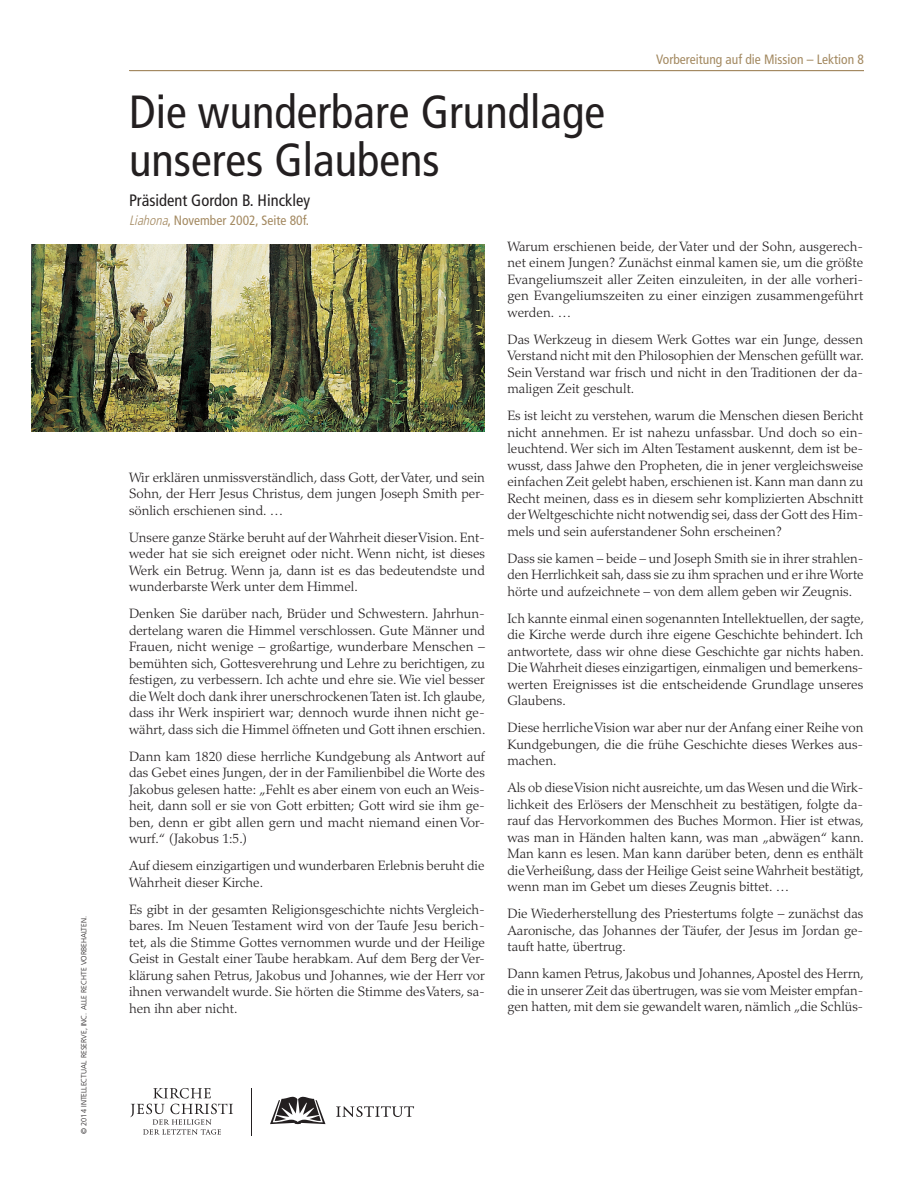
<style>
.page{position:relative;width:918px;height:1188px;background:#fff}
.page>*{position:absolute;margin:0;border:0;box-sizing:border-box;transform-origin:0 0}
.title_handout{font:condensed 46.5px/48px "Frutigerlds Lat";color:#231f20}
.para_author{font:condensed 16.5px "Frutigerlds Lat";color:#231f20}
.para_body{font:300 13.5px/16.5px "Palatinolds Lat";color:#231f20;text-align:justify}
.para_source{font:condensed 13.5px "Frutigerlds Lat";color:#a48a62}
.para_copyright{font:300 7.5px "Frutigerlds Lat";color:#231f20}
.s1{font-weight:300;font-style:italic}
</style>
<div class="page">
<hr style="left:129px;top:70px;width:735px;height:1px;background:#a48a62">
<hr style="left:251px;top:1088px;width:1px;height:48px;background:#231f20">
<svg style="left:130px;top:1088px;width:103px;height:47px"></svg>
<svg style="left:270px;top:1097px;width:55px;height:27px"></svg>
<svg style="left:336px;top:1106px;width:78px;height:11px"></svg>
<img style="left:31px;top:244px;width:454px;height:188px">
<p class="para_copyright" style="left:78px;top:1134px;width:219px;rotate:-90deg">© 2014 INTELLECTUAL RESERVE, INC. ALLE RECHTE VORBEHALTEN.</p>
<p class="title_handout" style="left:129px;top:86px;width:478px">Die wunderbare Grundlage unseres Glaubens</p>
<p class="para_author" style="left:129px;top:187px;width:183px">Präsident Gordon B. Hinckley</p>
<p class="para_source" style="left:129px;top:210px;width:182px"><span class="s1">Liahona</span>, November 2002, Seite 80f.</p>
<p class="para_source" style="left:656px;top:49px;width:209px">Vorbereitung auf die Mission – Lektion 8</p>
<p class="para_body" style="left:129px;top:469px;width:357px">Wir erklären unmissverständlich, dass Gott, der Vater, und sein Sohn, der Herr Jesus Christus, dem jungen Joseph Smith per&shy;sönlich erschienen sind. …</p>
<p class="para_body" style="left:129px;top:529px;width:358px">Unsere ganze Stärke beruht auf der Wahrheit dieser Vision. Ent&shy;weder hat sie sich ereignet oder nicht. Wenn nicht, ist dieses Werk ein Betrug. Wenn ja, dann ist es das bedeutendste und wunderbarste Werk unter dem Himmel.</p>
<p class="para_body" style="left:129px;top:605px;width:358px">Denken Sie darüber nach, Brüder und Schwestern. Jahrhun&shy;dertelang waren die Himmel verschlossen. Gute Männer und Frauen, nicht wenige – großartige, wunderbare Menschen – bemühten sich, Gottesverehrung und Lehre zu berichtigen, zu festigen, zu verbessern. Ich achte und ehre sie. Wie viel besser die Welt doch dank ihrer unerschrockenen Taten ist. Ich glaube, dass ihr Werk inspiriert war; dennoch wurde ihnen nicht ge&shy;währt, dass sich die Himmel öffneten und Gott ihnen erschien.</p>
<p class="para_body" style="left:129px;top:748px;width:357px">Dann kam 1820 diese herrliche Kundgebung als Antwort auf das Gebet eines Jungen, der in der Familienbibel die Worte des Jakobus gelesen hatte: „Fehlt es aber einem von euch an Weis&shy;heit, dann soll er sie von Gott erbitten; Gott wird sie ihm ge&shy;ben, denn er gibt allen gern und macht niemand einen Vor&shy;wurf.“ (Jakobus 1:5.)</p>
<p class="para_body" style="left:129px;top:857px;width:357px">Auf diesem einzigartigen und wunderbaren Erlebnis beruht die<br>Wahrheit dieser Kirche.</p>
<p class="para_body" style="left:129px;top:901px;width:357px">Es gibt in der gesamten Religionsgeschichte nichts Vergleich&shy;bares. Im Neuen Testament wird von der Taufe Jesu berich&shy;tet, als die Stimme Gottes vernommen wurde und der Heilige Geist in Gestalt einer Taube herabkam. Auf dem Berg der Ver&shy;klärung sahen Petrus, Jakobus und Johannes, wie der Herr vor ihnen verwandelt wurde. Sie hörten die Stimme des Vaters, sa&shy;hen ihn aber nicht.</p>
<p class="para_body" style="left:507px;top:238px;width:357px">Warum erschienen beide, der Vater und der Sohn, ausgerech&shy;net einem Jungen? Zunächst einmal kamen sie, um die größte Evangeliumszeit aller Zeiten einzuleiten, in der alle vorheri&shy;gen Evangeliumszeiten zu einer einzigen zusammengeführt werden. …</p>
<p class="para_body" style="left:507px;top:331px;width:358px">Das Werkzeug in diesem Werk Gottes war ein Junge, dessen Verstand nicht mit den Philosophien der Menschen gefüllt war.<br>Sein Verstand war frisch und nicht in den Traditionen der da&shy;maligen Zeit geschult.</p>
<p class="para_body" style="left:507px;top:407px;width:357px">Es ist leicht zu verstehen, warum die Menschen diesen Bericht nicht annehmen. Er ist nahezu unfassbar. Und doch so ein&shy;leuchtend. Wer sich im Alten Testament auskennt, dem ist be&shy;wusst, dass Jahwe den Propheten, die in jener vergleichsweise einfachen Zeit gelebt haben, erschienen ist. Kann man dann zu Recht meinen, dass es in diesem sehr komplizierten Abschnitt der Weltgeschichte nicht notwendig sei, dass der Gott des Him&shy;mels und sein auferstandener Sohn erscheinen?</p>
<p class="para_body" style="left:507px;top:550px;width:358px">Dass sie kamen – beide – und Joseph Smith sie in ihrer strahlen&shy;den Herrlichkeit sah, dass sie zu ihm sprachen und er ihre Worte hörte und aufzeichnete – von dem allem geben wir Zeugnis.</p>
<p class="para_body" style="left:507px;top:610px;width:358px">Ich kannte einmal einen sogenannten Intellektuellen, der sagte, die Kirche werde durch ihre eigene Geschichte behindert. Ich antwortete, dass wir ohne diese Geschichte gar nichts haben.<br>Die Wahrheit dieses einzigartigen, einmaligen und bemerkens&shy;werten Ereignisses ist die entscheidende Grundlage unseres Glaubens.</p>
<p class="para_body" style="left:507px;top:719px;width:357px">Diese herrliche Vision war aber nur der Anfang einer Reihe von Kundgebungen, die die frühe Geschichte dieses Werkes aus&shy;machen.</p>
<p class="para_body" style="left:507px;top:779px;width:358px">Als ob diese Vision nicht ausreichte, um das Wesen und die Wirk&shy;lichkeit des Erlösers der Menschheit zu bestätigen, folgte da&shy;rauf das Hervorkommen des Buches Mormon. Hier ist etwas, was man in Händen halten kann, was man „abwägen“ kann.<br>Man kann es lesen. Man kann darüber beten, denn es enthält die Verheißung, dass der Heilige Geist seine Wahrheit bestätigt, wenn man im Gebet um dieses Zeugnis bittet. …</p>
<p class="para_body" style="left:507px;top:905px;width:357px">Die Wiederherstellung des Priestertums folgte – zunächst das Aaronische, das Johannes der Täufer, der Jesus im Jordan ge&shy;tauft hatte, übertrug.</p>
<p class="para_body" style="left:507px;top:965px;width:358px">Dann kamen Petrus, Jakobus und Johannes, Apostel des Herrn, die in unserer Zeit das übertrugen, was sie vom Meister empfan&shy;gen hatten, mit dem sie gewandelt waren, nämlich „die Schlüs-</p>
</div>
